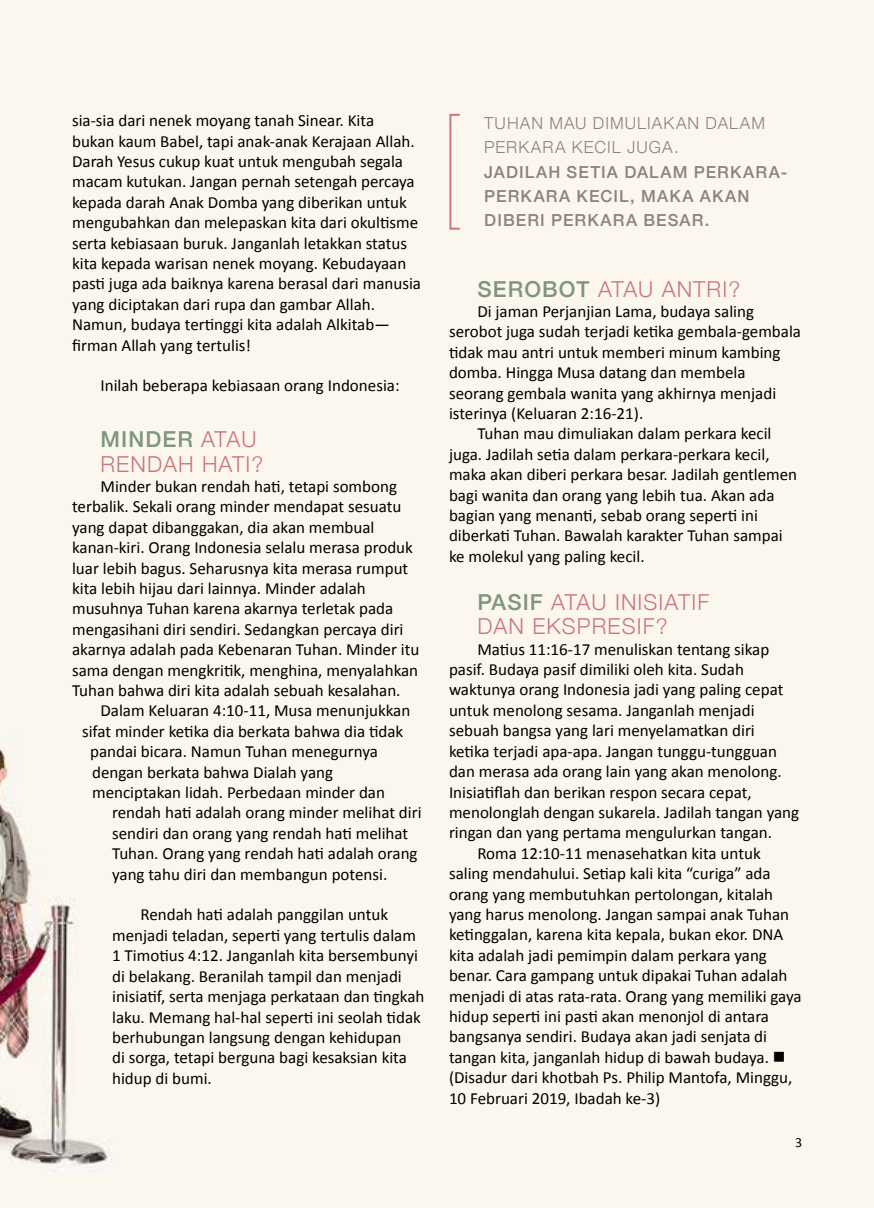
<style>
.page{position:relative;width:874px;height:1208px;background:#fff}
.page>*{position:absolute;margin:0;border:0;box-sizing:border-box;transform-origin:0 0}
.t1{font:300 22px/24px "Helvetica Neue";letter-spacing:.05em;color:#ca767c}
.t2{font:17px/20.4px "Calibri";color:#000}
.t3{font:500 16.6px/24px "Helvetica Neue";letter-spacing:.07em;color:#8f827c}
.t4{font:300 16.6px/24px "Helvetica Neue";letter-spacing:.065em;color:#8f827c}
.t5{font:14px "Calibri";color:#000}
.s1{font-weight:500;color:#7f967d}
</style>
<div class="page">
<div style="left:0;top:0;width:873px;height:1208px;background:#fbf7ee"></div>
<div style="left:449px;top:114px;width:11px;height:116px;border:2px solid #ca767c"></div>
<p class="t2" style="left:72px;top:110px;width:350px">sia-sia dari nenek moyang tanah Sinear. Kita<br>bukan kaum Babel, tapi anak-anak Kerajaan Allah.<br>Darah Yesus cukup kuat untuk mengubah segala macam kutukan. Jangan pernah setengah percaya kepada darah Anak Domba yang diberikan untuk mengubahkan dan melepaskan kita dari okultisme serta kebiasaan buruk. Janganlah letakkan status kita kepada warisan nenek moyang. Kebudayaan pasti juga ada baiknya karena berasal dari manusia yang diciptakan dari rupa dan gambar Allah.<br>Namun, budaya tertinggi kita adalah Alkitab— firman Allah yang tertulis!</p>
<p class="t2" style="left:100px;top:376px;width:300px">Inilah beberapa kebiasaan orang Indonesia:</p>
<p class="t1" style="left:100px;top:426px;width:164px"><span class="s1">MINDER</span> ATAU<br>RENDAH HATI?</p>
<p class="t2" style="left:72px;top:476px;width:348px;text-indent:28px">Minder bukan rendah hati, tetapi sombong terbalik. Sekali orang minder mendapat sesuatu yang dapat dibanggakan, dia akan membual kanan-kiri. Orang Indonesia selalu merasa produk luar lebih bagus. Seharusnya kita merasa rumput kita lebih hijau dari lainnya. Minder adalah musuhnya Tuhan karena akarnya terletak pada mengasihani diri sendiri. Sedangkan percaya diri akarnya adalah pada Kebenaran Tuhan. Minder itu sama dengan mengkritik, menghina, menyalahkan Tuhan bahwa diri kita adalah sebuah kesalahan.</p>
<p class="t2" style="left:100px;top:700px;width:311px">Dalam Keluaran 4:10-11, Musa menunjukkan</p>
<p class="t2" style="left:82px;top:721px;width:322px">sifat minder ketika dia berkata bahwa dia tidak</p>
<p class="t2" style="left:90px;top:741px;width:289px">pandai bicara. Namun Tuhan menegurnya</p>
<p class="t2" style="left:92px;top:762px;width:242px">dengan berkata bahwa Dialah yang</p>
<p class="t2" style="left:92px;top:782px;width:294px">menciptakan lidah. Perbedaan minder dan</p>
<p class="t2" style="left:112px;top:802px;width:311px">rendah hati adalah orang minder melihat diri</p>
<p class="t2" style="left:112px;top:823px;width:297px">sendiri dan orang yang rendah hati melihat</p>
<p class="t2" style="left:112px;top:843px;width:307px">Tuhan. Orang yang rendah hati adalah orang</p>
<p class="t2" style="left:112px;top:864px;width:277px">yang tahu diri dan membangun potensi.</p>
<p class="t2" style="left:112px;top:904px;width:314px;text-indent:28px">Rendah hati adalah panggilan untuk menjadi teladan, seperti yang tertulis dalam 1 Timotius 4:12. Janganlah kita bersembunyi di belakang. Beranilah tampil dan menjadi inisiatif, serta menjaga perkataan dan tingkah laku. Memang hal-hal seperti ini seolah tidak berhubungan langsung dengan kehidupan<br>di sorga, tetapi berguna bagi kesaksian kita hidup di bumi.</p>
<p class="t4" style="left:484px;top:110px;width:282px">TUHAN MAU DIMULIAKAN DALAM<br>PERKARA KECIL JUGA.</p>
<p class="t3" style="left:484px;top:158px;width:304px">JADILAH SETIA DALAM PERKARA-<br>PERKARA KECIL, MAKA AKAN<br>DIBERI PERKARA BESAR.</p>
<p class="t1" style="left:477px;top:275px;width:264px"><span class="s1">SEROBOT</span> ATAU ANTRI?</p>
<p class="t2" style="left:477px;top:301px;width:278px">Di jaman Perjanjian Lama, budaya saling</p>
<p class="t2" style="left:449px;top:321px;width:353px">serobot juga sudah terjadi ketika gembala-gembala</p>
<p class="t2" style="left:449px;top:342px;width:333px">tidak mau antri untuk memberi minum kambing</p>
<p class="t2" style="left:449px;top:362px;width:298px">domba. Hingga Musa datang dan membela</p>
<p class="t2" style="left:449px;top:383px;width:328px">seorang gembala wanita yang akhirnya menjadi</p>
<p class="t2" style="left:449px;top:403px;width:196px">isterinya (Keluaran 2:16-21).</p>
<p class="t2" style="left:477px;top:423px;width:295px">Tuhan mau dimuliakan dalam perkara kecil</p>
<p class="t2" style="left:449px;top:444px;width:322px">juga. Jadilah setia dalam perkara-perkara kecil,</p>
<p class="t2" style="left:449px;top:464px;width:349px">maka akan diberi perkara besar. Jadilah gentlemen</p>
<p class="t2" style="left:449px;top:485px;width:327px">bagi wanita dan orang yang lebih tua. Akan ada</p>
<p class="t2" style="left:449px;top:505px;width:310px">bagian yang menanti, sebab orang seperti ini</p>
<p class="t2" style="left:449px;top:525px;width:335px">diberkati Tuhan. Bawalah karakter Tuhan sampai</p>
<p class="t2" style="left:449px;top:546px;width:197px">ke molekul yang paling kecil.</p>
<p class="t1" style="left:477px;top:589px;width:233px"><span class="s1">PASIF</span> ATAU INISIATIF<br>DAN EKSPRESIF?</p>
<p class="t2" style="left:477px;top:639px;width:293px">Matius 11:16-17 menuliskan tentang sikap</p>
<p class="t2" style="left:449px;top:659px;width:296px">pasif. Budaya pasif dimiliki oleh kita. Sudah</p>
<p class="t2" style="left:449px;top:679px;width:336px">waktunya orang Indonesia jadi yang paling cepat</p>
<p class="t2" style="left:449px;top:700px;width:307px">untuk menolong sesama. Janganlah menjadi</p>
<p class="t2" style="left:449px;top:720px;width:307px">sebuah bangsa yang lari menyelamatkan diri</p>
<p class="t2" style="left:449px;top:741px;width:329px">ketika terjadi apa-apa. Jangan tunggu-tungguan</p>
<p class="t2" style="left:449px;top:761px;width:334px">dan merasa ada orang lain yang akan menolong.</p>
<p class="t2" style="left:449px;top:781px;width:304px">Inisiatiflah dan berikan respon secara cepat,</p>
<p class="t2" style="left:449px;top:802px;width:351px">menolonglah dengan sukarela. Jadilah tangan yang</p>
<p class="t2" style="left:449px;top:822px;width:324px">ringan dan yang pertama mengulurkan tangan.</p>
<p class="t2" style="left:477px;top:843px;width:285px">Roma 12:10-11 menasehatkan kita untuk</p>
<p class="t2" style="left:449px;top:863px;width:323px">saling mendahului. Setiap kali kita “curiga” ada</p>
<p class="t2" style="left:449px;top:883px;width:325px">orang yang membutuhkan pertolongan, kitalah</p>
<p class="t2" style="left:449px;top:904px;width:341px">yang harus menolong. Jangan sampai anak Tuhan</p>
<p class="t2" style="left:449px;top:924px;width:336px">ketinggalan, karena kita kepala, bukan ekor. DNA</p>
<p class="t2" style="left:449px;top:945px;width:319px">kita adalah jadi pemimpin dalam perkara yang</p>
<p class="t2" style="left:449px;top:965px;width:340px">benar. Cara gampang untuk dipakai Tuhan adalah</p>
<p class="t2" style="left:449px;top:985px;width:354px">menjadi di atas rata-rata. Orang yang memiliki gaya</p>
<p class="t2" style="left:449px;top:1006px;width:321px">hidup seperti ini pasti akan menonjol di antara</p>
<p class="t2" style="left:449px;top:1026px;width:319px">bangsanya sendiri. Budaya akan jadi senjata di</p>
<p class="t2" style="left:449px;top:1047px;width:338px">tangan kita, janganlah hidup di bawah budaya. ■</p>
<p class="t2" style="left:449px;top:1067px;width:345px">(Disadur dari khotbah Ps. Philip Mantofa, Minggu,</p>
<p class="t2" style="left:449px;top:1087px;width:213px">10 Februari 2019, Ibadah ke-3)</p>
<p class="t5" style="left:794px;top:1133px;width:9px">3</p>
</div>
